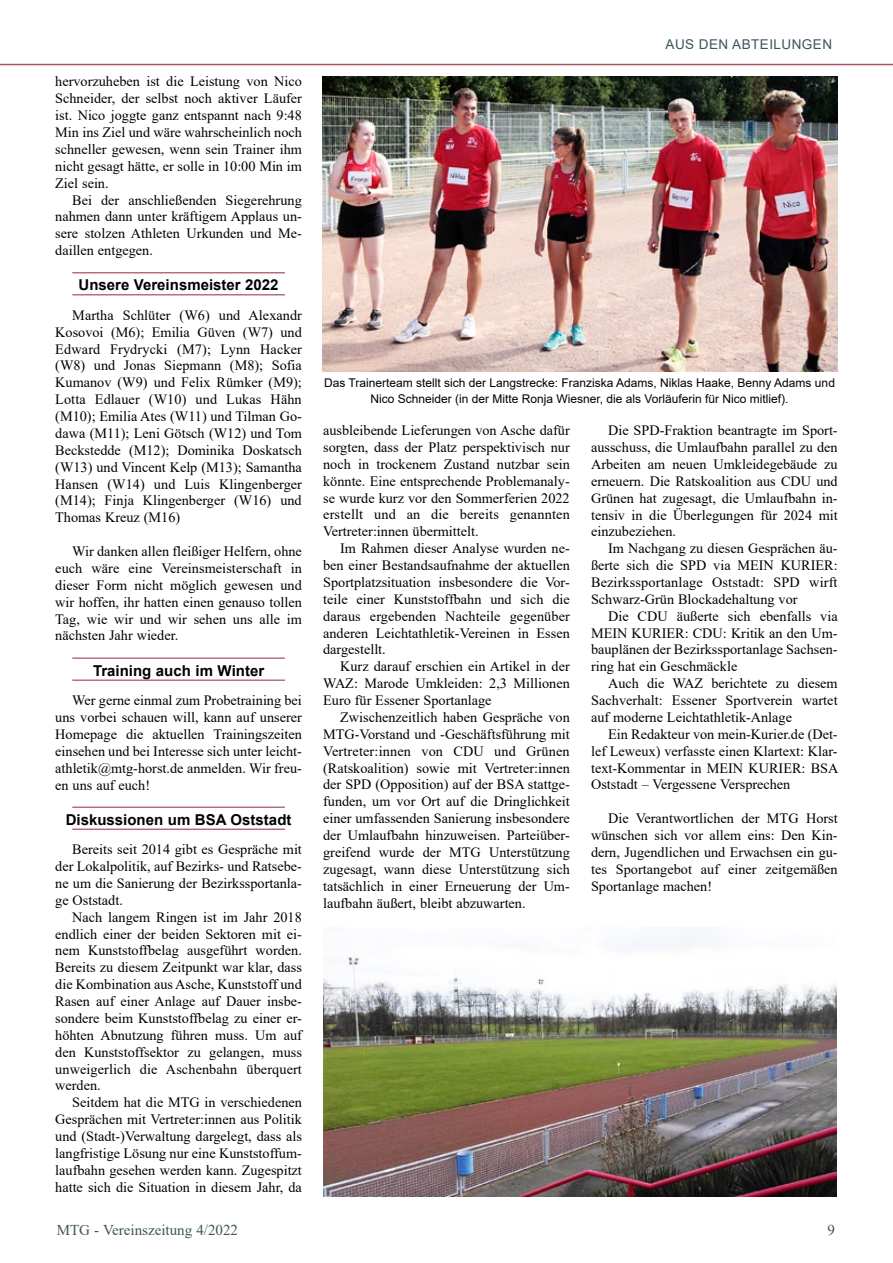
<style>
.page{position:relative;width:893px;height:1263px;background:#fff}
.page>*{position:absolute;margin:0;border:0;box-sizing:border-box;transform-origin:0 0}
.t1{font:700 15px "Arial";color:#000}
.t2{font:15px "Times New Roman";color:#3f545a}
.t3{font:14.25px/16.8px "Times New Roman";color:#000;text-align:justify}
.t4{font:13.5px "Arial";letter-spacing:.035em;color:#3f545a}
.t5{font:12px/15.3px "Arial";color:#000;text-align:center}
</style>
<div class="page">
<img style="left:322px;top:77px;width:516px;height:294px">
<hr style="left:0;top:64px;width:893px;height:1px;background:#aa525d">
<hr style="left:72px;top:272px;width:213px;height:1px;background:#952735">
<hr style="left:72px;top:294px;width:213px;height:1px;background:#952735">
<hr style="left:72px;top:658px;width:213px;height:1px;background:#952735">
<hr style="left:72px;top:680px;width:213px;height:1px;background:#952735">
<hr style="left:72px;top:807px;width:213px;height:1px;background:#952735">
<hr style="left:72px;top:829px;width:213px;height:1px;background:#952735">
<img style="left:323px;top:942px;width:513px;height:254px">
<p class="t3" style="left:55px;top:73px;width:248px">hervorzuheben ist die Leistung von Nico Schneider, der selbst noch aktiver Läufer ist. Nico joggte ganz entspannt nach 9:48<br>Min ins Ziel und wäre wahrscheinlich noch schneller gewesen, wenn sein Trainer ihm nicht gesagt hätte, er solle in 10:00 Min im Ziel sein.</p>
<p class="t3" style="left:55px;top:191px;width:248px;text-indent:17px">Bei der anschließenden Siegerehrung nahmen dann unter kräftigem Applaus un&shy;sere stolzen Athleten Urkunden und Me&shy;daillen entgegen.</p>
<p class="t1" style="left:79px;top:274px;width:202px">Unsere Vereinsmeister 2022</p>
<p class="t3" style="left:55px;top:306px;width:248px;text-indent:17px">Martha Schlüter (W6) und Alexandr Kosovoi (M6); Emilia Güven (W7) und Edward Frydrycki (M7); Lynn Hacker (W8) und Jonas Siepmann (M8); Sofia Kumanov (W9) und Felix Rümker (M9); Lotta Edlauer (W10) und Lukas Hähn (M10); Emilia Ates (W11) und Tilman Go&shy;dawa (M11); Leni Götsch (W12) und Tom Beckstedde (M12); Dominika Doskatsch (W13) und Vincent Kelp (M13); Samantha Hansen (W14) und Luis Klingenberger (M14); Finja Klingenberger (W16) und Thomas Kreuz (M16)</p>
<p class="t3" style="left:55px;top:542px;width:248px;text-indent:17px">Wir danken allen fleißiger Helfern, ohne euch wäre eine Vereinsmeisterschaft in dieser Form nicht möglich gewesen und wir hoffen, ihr hatten einen genauso tollen Tag, wie wir und wir sehen uns alle im nächsten Jahr wieder.</p>
<p class="t1" style="left:93px;top:660px;width:173px">Training auch im Winter</p>
<p class="t3" style="left:55px;top:691px;width:248px;text-indent:17px">Wer gerne einmal zum Probetraining bei uns vorbei schauen will, kann auf unserer Homepage die aktuellen Trainingszeiten einsehen und bei Interesse sich unter leicht&shy;athletik@mtg-horst.de anmelden. Wir freu&shy;en uns auf euch!</p>
<p class="t1" style="left:66px;top:809px;width:227px">Diskussionen um BSA Oststadt</p>
<p class="t3" style="left:55px;top:840px;width:248px;text-indent:17px">Bereits seit 2014 gibt es Gespräche mit der Lokalpolitik, auf Bezirks- und Ratsebe&shy;ne um die Sanierung der Bezirkssportanla&shy;ge Oststadt.</p>
<p class="t3" style="left:55px;top:908px;width:248px;text-indent:17px">Nach langem Ringen ist im Jahr 2018 endlich einer der beiden Sektoren mit ei&shy;nem Kunststoffbelag ausgeführt worden.<br>Bereits zu diesem Zeitpunkt war klar, dass die Kombination aus Asche, Kunststoff und Rasen auf einer Anlage auf Dauer insbe&shy;sondere beim Kunststoffbelag zu einer er&shy;höhten Abnutzung führen muss. Um auf den Kunststoffsektor zu gelangen, muss unweigerlich die Aschenbahn überquert werden.</p>
<p class="t3" style="left:55px;top:1094px;width:248px;text-indent:17px">Seitdem hat die MTG in verschiedenen Gesprächen mit Vertreter:innen aus Politik und (Stadt-)Verwaltung dargelegt, dass als langfristige Lösung nur eine Kunststoffum&shy;laufbahn gesehen werden kann. Zugespitzt hatte sich die Situation in diesem Jahr, da</p>
<p class="t4" style="left:666px;top:35px;width:168px">AUS DEN ABTEILUNGEN</p>
<p class="t5" style="left:324px;top:375px;width:512px">Das Trainerteam stellt sich der Langstrecke: Franziska Adams, Niklas Haake, Benny Adams und<br>Nico Schneider (in der Mitte Ronja Wiesner, die als Vorläuferin für Nico mitlief).</p>
<p class="t3" style="left:591px;top:421px;width:248px;text-indent:17px">Die SPD-Fraktion beantragte im Sport&shy;ausschuss, die Umlaufbahn parallel zu den Arbeiten am neuen Umkleidegebäude zu erneuern. Die Ratskoalition aus CDU und Grünen hat zugesagt, die Umlaufbahn in&shy;tensiv in die Überlegungen für 2024 mit einzubeziehen.</p>
<p class="t3" style="left:591px;top:540px;width:248px;text-indent:17px">Im Nachgang zu diesen Gesprächen äu&shy;ßerte sich die SPD via MEIN KURIER:<br>Bezirkssportanlage Oststadt: SPD wirft Schwarz-Grün Blockadehaltung vor</p>
<p class="t3" style="left:591px;top:607px;width:248px;text-indent:17px">Die CDU äußerte sich ebenfalls via MEIN KURIER: CDU: Kritik an den Um&shy;bauplänen der Bezirkssportanlage Sachsen&shy;ring hat ein Geschmäckle</p>
<p class="t3" style="left:591px;top:675px;width:248px;text-indent:17px">Auch die WAZ berichtete zu diesem Sachverhalt: Essener Sportverein wartet auf moderne Leichtathletik-Anlage</p>
<p class="t3" style="left:591px;top:725px;width:249px;text-indent:17px">Ein Redakteur von mein-Kurier.de (Det&shy;lef Leweux) verfasste einen Klartext: Klar&shy;text-Kommentar in MEIN KURIER: BSA Oststadt – Vergessene Versprechen</p>
<p class="t3" style="left:591px;top:810px;width:248px;text-indent:17px">Die Verantwortlichen der MTG Horst wünschen sich vor allem eins: Den Kin&shy;dern, Jugendlichen und Erwachsen ein gu&shy;tes Sportangebot auf einer zeitgemäßen Sportanlage machen!</p>
<p class="t3" style="left:323px;top:421px;width:248px">ausbleibende Lieferungen von Asche dafür sorgten, dass der Platz perspektivisch nur noch in trockenem Zustand nutzbar sein könnte. Eine entsprechende Problemanaly&shy;se wurde kurz vor den Sommerferien 2022 erstellt und an die bereits genannten Vertreter:innen übermittelt.</p>
<p class="t3" style="left:323px;top:539px;width:248px;text-indent:17px">Im Rahmen dieser Analyse wurden ne&shy;ben einer Bestandsaufnahme der aktuellen Sportplatzsituation insbesondere die Vor&shy;teile einer Kunststoffbahn und sich die daraus ergebenden Nachteile gegenüber anderen Leichtathletik-Vereinen in Essen dargestellt.</p>
<p class="t3" style="left:323px;top:658px;width:248px;text-indent:17px">Kurz darauf erschien ein Artikel in der WAZ: Marode Umkleiden: 2,3 Millionen Euro für Essener Sportanlage</p>
<p class="t3" style="left:323px;top:708px;width:248px;text-indent:17px">Zwischenzeitlich haben Gespräche von MTG-Vorstand und -Geschäftsführung mit Vertreter:innen von CDU und Grünen (Ratskoalition) sowie mit Vertreter:innen der SPD (Opposition) auf der BSA stattge&shy;funden, um vor Ort auf die Dringlichkeit einer umfassenden Sanierung insbesondere der Umlaufbahn hinzuweisen. Parteiüber&shy;greifend wurde der MTG Unterstützung zugesagt, wann diese Unterstützung sich tatsächlich in einer Erneuerung der Um&shy;laufbahn äußert, bleibt abzuwarten.</p>
<p class="t2" style="left:57px;top:1219px;width:183px">MTG - Vereinszeitung 4/2022</p>
<p class="t2" style="left:827px;top:1219px;width:9px">9</p>
</div>
